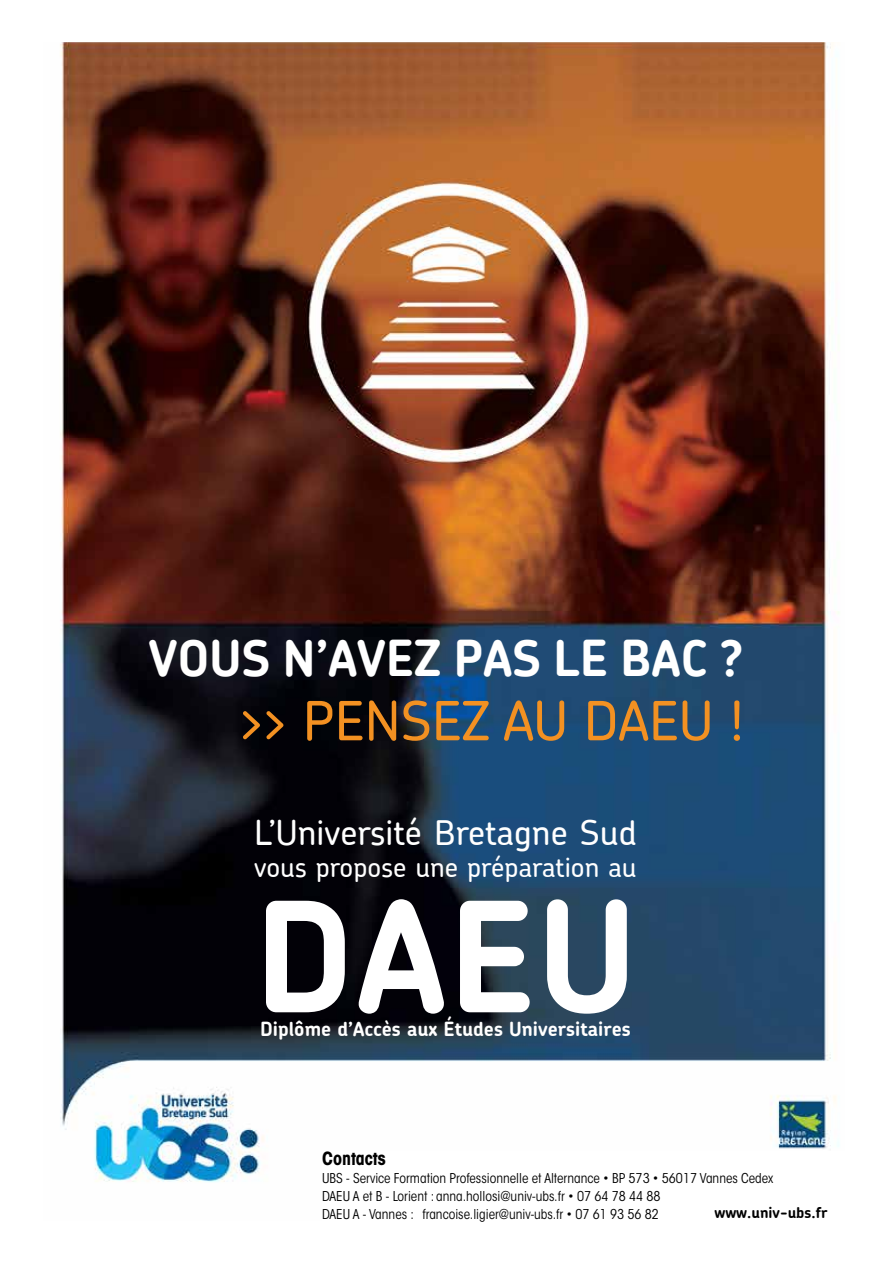
<style>
.page{position:relative;width:893px;height:1263px;background:#fff}
.page>*{position:absolute;margin:0;border:0;box-sizing:border-box;transform-origin:0 0}
.t1{font:700 153px "Chevin";color:#fff}
.t2{font:500 54px "Chevin";color:#f39122}
.t3{font:700 49.5px "Chevin";color:#fff}
.t4{font:500 34.5px "Chevin";color:#fff}
.t5{font:500 27px "Chevin";color:#fff}
.t6{font:700 19.5px "Chevin";color:#fff}
.t7{font:700 condensed 18px "ITC Avant Garde Std";color:#000}
.t8{font:700 15px "Chevin";color:#000}
.t9{font:condensed 13.5px/18px "ITC Avant Garde Std";color:#000}
</style>
<div class="page">
<img style="left:60px;top:43px;width:779px;height:1140px">
<div style="left:322px;top:1151px;width:528px;height:82px;background:#fff"></div>
<h3 class="t3" style="left:149px;top:625px;width:597px">VOUS N’AVEZ PAS LE BAC ?</h3>
<h2 class="t2" style="left:240px;top:686px;width:506px">&gt;&gt; PENSEZ AU DAEU !</h2>
<h3 class="t4" style="left:254px;top:810px;width:384px">L’Université Bretagne Sud</h3>
<h3 class="t5" style="left:254px;top:850px;width:384px">vous propose une préparation au</h3>
<h1 class="t1" style="left:254px;top:857px;width:384px">DAEU</h1>
<h3 class="t6" style="left:260px;top:1016px;width:372px">Diplôme d’Accès aux Études Universitaires</h3>
<h3 class="t7" style="left:322px;top:1147px;width:65px">Contacts</h3>
<p class="t9" style="left:322px;top:1169px;width:453px">UBS - Service Formation Professionnelle et Alternance • BP 573 • 56017 Vannes Cedex<br>DAEU A et B - Lorient : anna.hollosi@univ-ubs.fr • 07 64 78 44 88<br>DAEU A - Vannes : francoise.ligier@univ-ubs.fr • 07 61 93 56 82</p>
<p class="t8" style="left:714px;top:1203px;width:115px">www.univ-ubs.fr</p>
</div>
